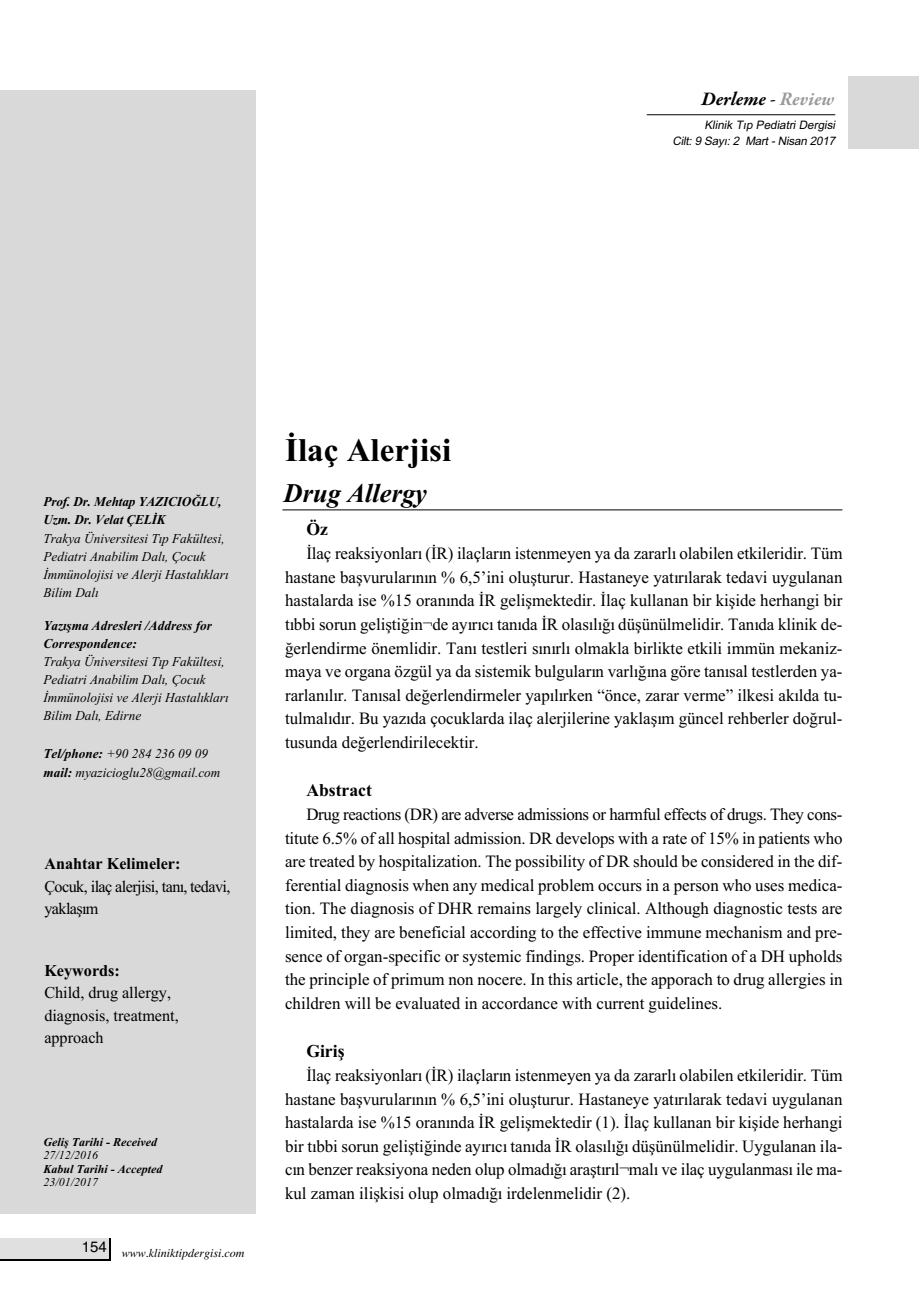
<style>
.page{position:relative;width:919px;height:1289px;background:#fff}
.page>*{position:absolute;margin:0;border:0;box-sizing:border-box;transform-origin:0 0}
.t1{font:700 33px "Times New Roman";color:#000}
.t2{font:italic 700 27px "Times New Roman";color:#000}
.t3{font:italic 700 19.5px "Garamond Premr Pro";color:#000}
.t4{font:700 18px "Times New Roman";color:#000}
.t5{font:17.25px/23.5px "Times New Roman";color:#000;text-align:justify}
.t6{font:16.5px/22.5px "Times New Roman";color:#000}
.t7{font:16.5px/22.5px "Times New Roman";letter-spacing:-.035em;color:#000}
.t8{font:700 16.5px "Times New Roman";color:#000}
.t9{font:15px "Helvetica";color:#000}
.t10{font:italic 13.5px/18.1px "Times New Roman";color:#000}
.t11{font:italic 700 13.5px/18.5px "Times New Roman";color:#000}
.t12{font:italic 700 12px "Times New Roman";color:#000}
.t13{font:italic 12px "Times";color:#000}
.t14{font:italic 12px "Times New Roman";color:#000}
.t15{font:11.7px/15.8px "Arial T Italic";color:#000;text-align:right}
.s1{font-weight:400}
.s2{color:#999}
.s3{font-weight:700}
</style>
<div class="page">
<div style="left:0;top:91px;width:255px;height:1123px;background:#d9d9d9"></div>
<div style="left:848px;top:77px;width:70px;height:72px;background:#d9d9d9"></div>
<hr style="left:282px;top:509px;width:560px;height:1px;background:#000">
<hr style="left:646px;top:114px;width:189px;height:1px;background:#000">
<svg style="left:1px;top:1238px;width:110px;height:22px"></svg>
<div style="left:1px;top:1237px;width:108px;height:21px;background:#e0e0e0"></div>
<p class="t3" style="left:701px;top:87px;width:134px">Derleme <span class="s1">-</span> <span class="s2">Review</span></p>
<p class="t15" style="left:672px;top:118px;width:164px">Klinik Tıp Pediatri Dergisi<br>Cilt: 9 Sayı: 2 Mart - Nisan 2017</p>
<p class="t11" style="left:43px;top:493px;width:179px">Prof. Dr. Mehtap YAZICIOĞLU,<br>Uzm. Dr. Velat ÇELİK</p>
<p class="t10" style="left:43px;top:530px;width:187px">Trakya Üniversitesi Tıp Fakültesi,<br>Pediatri Anabilim Dalı, Çocuk<br>İmmünolojisi ve Alerji Hastalıkları<br>Bilim Dalı</p>
<p class="t11" style="left:43px;top:618px;width:170px;line-height:18px">Yazışma Adresleri /Address for<br>Correspondence:</p>
<p class="t10" style="left:43px;top:653px;width:187px">Trakya Üniversitesi Tıp Fakültesi,<br>Pediatri Anabilim Dalı, Çocuk<br>İmmünolojisi ve Alerji Hastalıkları<br>Bilim Dalı, Edirne</p>
<p class="t10" style="left:43px;top:744px;width:178px;line-height:19px"><span class="s3">Tel/phone:</span> +90 284 236 09 09 <span class="s3">mail:</span> myazicioglu28@gmail.com</p>
<p class="t8" style="left:44px;top:858px;width:138px">Anahtar Kelimeler:</p>
<p class="t7" style="left:44px;top:876px;width:188px">Çocuk, ilaç alerjisi, tanı, tedavi, yaklaşım</p>
<p class="t8" style="left:44px;top:964px;width:77px">Keywords:</p>
<p class="t6" style="left:44px;top:982px;width:136px">Child, drug allergy, diagnosis, treatment, approach</p>
<p class="t12" style="left:43px;top:1137px;width:115px">Geliş Tarihi - Received</p>
<p class="t14" style="left:43px;top:1150px;width:56px">27/12/2016</p>
<p class="t12" style="left:43px;top:1164px;width:121px">Kabul Tarihi - Accepted</p>
<p class="t14" style="left:43px;top:1177px;width:56px">23/01/2017</p>
<p class="t9" style="left:82px;top:1241px;width:27px">154</p>
<p class="t13" style="left:122px;top:1248px;width:124px">www.kliniktipdergisi.com</p>
<h1 class="t1" style="left:285px;top:439px;width:168px">İlaç Alerjisi</h1>
<h2 class="t2" style="left:283px;top:483px;width:145px">Drug Allergy</h2>
<p class="t4" style="left:306px;top:523px;width:23px">Öz</p>
<p class="t5" style="left:285px;top:543px;width:559px;text-indent:21px">İlaç reaksiyonları (İR) ilaçların istenmeyen ya da zararlı olabilen etkileridir. Tüm hastane başvurularının % 6,5’ini oluşturur. Hastaneye yatırılarak tedavi uygulanan hastalarda ise %15 oranında İR gelişmektedir. İlaç kullanan bir kişide herhangi bir tıbbi sorun geliştiğin¬de ayırıcı tanıda İR olasılığı düşünülmelidir. Tanıda klinik de&shy;ğerlendirme önemlidir. Tanı testleri sınırlı olmakla birlikte etkili immün mekaniz&shy;maya ve organa özgül ya da sistemik bulguların varlığına göre tanısal testlerden ya&shy;rarlanılır. Tanısal değerlendirmeler yapılırken “önce, zarar verme” ilkesi akılda tu&shy;tulmalıdır. Bu yazıda çocuklarda ilaç alerjilerine yaklaşım güncel rehberler doğrul&shy;tusunda değerlendirilecektir.</p>
<p class="t4" style="left:306px;top:784px;width:67px">Abstract</p>
<p class="t5" style="left:285px;top:804px;width:559px;text-indent:21px">Drug reactions (DR) are adverse admissions or harmful effects of drugs. They cons&shy;titute 6.5% of all hospital admission. DR develops with a rate of 15% in patients who are treated by hospitalization. The possibility of DR should be considered in the dif&shy;ferential diagnosis when any medical problem occurs in a person who uses medica&shy;tion. The diagnosis of DHR remains largely clinical. Although diagnostic tests are limited, they are beneficial according to the effective immune mechanism and pre&shy;sence of organ-specific or systemic findings. Proper identification of a DH upholds the principle of primum non nocere. In this article, the apporach to drug allergies in children will be evaluated in accordance with current guidelines.</p>
<p class="t4" style="left:306px;top:1044px;width:40px">Giriş</p>
<p class="t5" style="left:285px;top:1064px;width:559px;text-indent:21px">İlaç reaksiyonları (İR) ilaçların istenmeyen ya da zararlı olabilen etkileridir. Tüm hastane başvurularının % 6,5’ini oluşturur. Hastaneye yatırılarak tedavi uygulanan hastalarda ise %15 oranında İR gelişmektedir (1). İlaç kullanan bir kişide herhangi bir tıbbi sorun geliştiğinde ayırıcı tanıda İR olasılığı düşünülmelidir. Uygulanan ila&shy;cın benzer reaksiyona neden olup olmadığı araştırıl¬malı ve ilaç uygulanması ile ma&shy;kul zaman ilişkisi olup olmadığı irdelenmelidir (2).</p>
</div>
